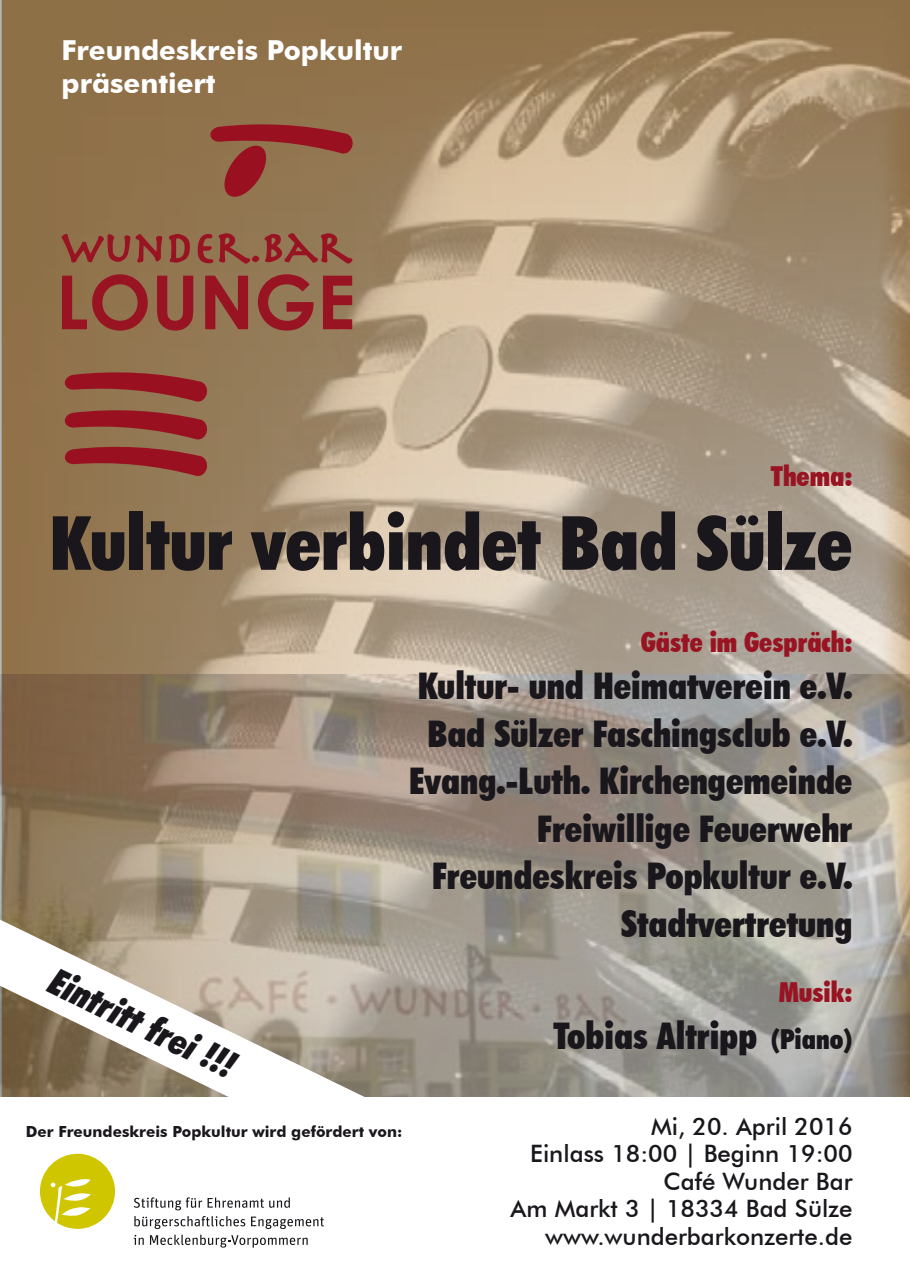
<style>
.page{position:relative;width:910px;height:1276px;background:#fff}
.page>*{position:absolute;margin:0;border:0;box-sizing:border-box;transform-origin:0 0}
.t1{font:900 condensed 75px "Futura BT";color:#1a171c}
.t2{font:700 74.7px "Century Gothic";color:#991422}
.t3{font:43.5px "Herculanum";color:#991422}
.t4{font:900 condensed 36.6px/47.4px "Futura BT";color:#1a171c;text-align:right}
.t5{font:italic 900 condensed 36.6px "Futura BT";color:#1a171c}
.t6{font:700 27.6px/33px "Futura BT";color:#fff}
.t7{font:900 condensed 27.6px "Futura BT";color:#991422}
.t8{font:500 24px/27.6px "Futura BT";color:#1a171c;text-align:right}
.t9{font:700 15.3px "Futura BT";color:#1a171c}
.s1{font-size:27.6px}
</style>
<div class="page">
<img style="left:0;top:0;width:910px;height:674px">
<img style="left:0;top:674px;width:910px;height:423px">
<svg style="left:40px;top:1157px;width:75px;height:72px"></svg>
<svg style="left:134px;top:1197px;width:68px;height:13px"></svg>
<svg style="left:208px;top:1197px;width:82px;height:10px"></svg>
<svg style="left:134px;top:1216px;width:190px;height:31px"></svg>
<svg style="left:64px;top:368px;width:145px;height:108px;background:#95473b"></svg>
<svg style="left:209px;top:120px;width:145px;height:82px;background:#945541"></svg>
<div style="left:60px;top:159px;width:131px;height:184px;background:#91734d"></div>
<svg style="left:197px;top:232px;width:156px;height:35px;background:#945e47"></svg>
<svg style="left:0;top:904px;width:378px;height:253px"></svg>
<p class="t6" style="left:62px;top:34px;width:342px">Freundeskreis Popkultur präsentiert</p>
<p class="t3" style="left:62px;top:220px;width:291px">WUNDER.BAR</p>
<h2 class="t2" style="left:56px;top:255px;width:301px">LOUNGE</h2>
<p class="t7" style="left:771px;top:459px;width:83px">Thema:</p>
<h1 class="t1" style="left:50px;top:497px;width:804px">Kultur verbindet Bad Sülze</h1>
<p class="t5" style="left:62px;top:959px;width:204px;rotate:26deg">Eintritt frei !!!</p>
<p class="t7" style="left:641px;top:625px;width:213px">Gäste im Gespräch:</p>
<p class="t4" style="left:409px;top:662px;width:445px">Kultur- und Heimatverein e.V.<br>Bad Sülzer Faschingsclub e.V.<br>Evang.-Luth. Kirchengemeinde<br>Freiwillige Feuerwehr<br>Freundeskreis Popkultur e.V.<br>Stadtvertretung</p>
<p class="t7" style="left:779px;top:975px;width:75px">Musik:</p>
<p class="t4" style="left:553px;top:1012px;width:301px">Tobias Altripp <span class="s1">(Piano)</span></p>
<p class="t9" style="left:26px;top:1122px;width:378px">Der Freundeskreis Popkultur wird gefördert von:</p>
<p class="t8" style="left:511px;top:1112px;width:343px">Mi, 20. April 2016<br>Einlass 18:00 | Beginn 19:00<br>Café Wunder Bar<br>Am Markt 3 | 18334 Bad Sülze www.wunderbarkonzerte.de</p>
</div>
